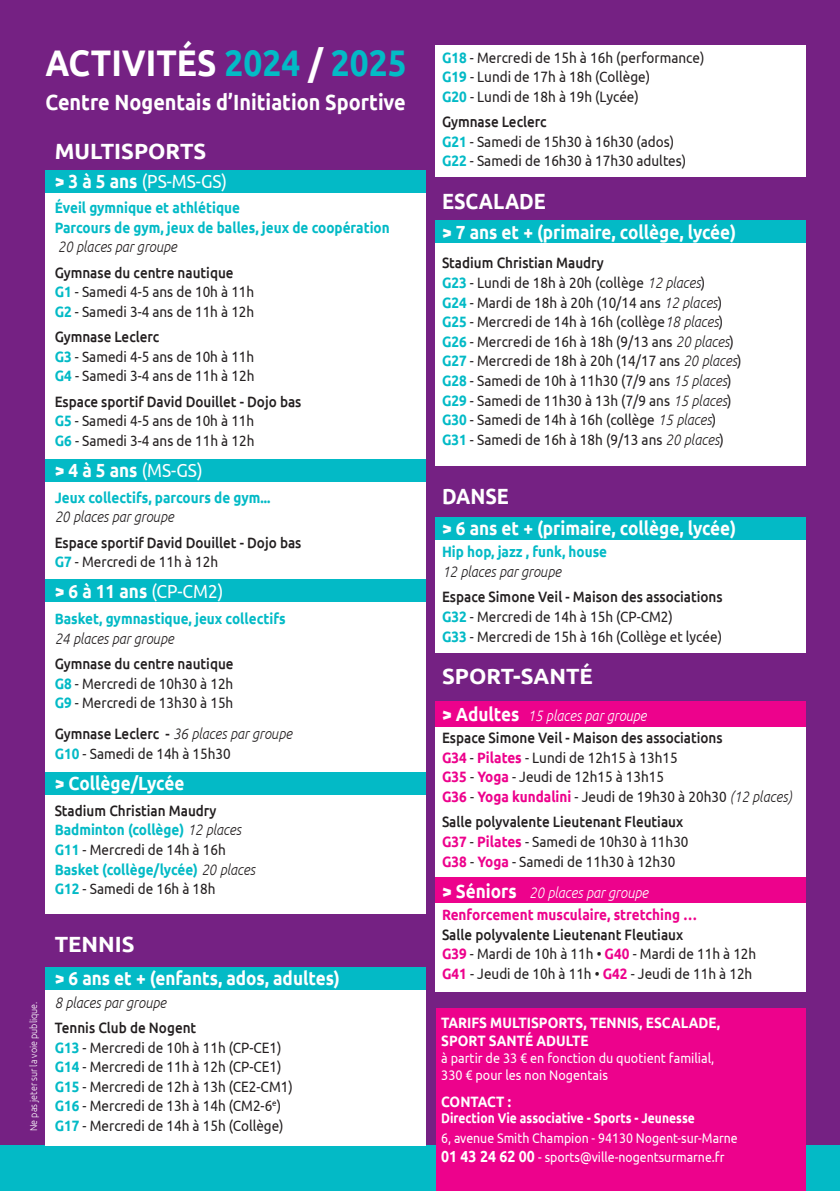
<style>
.page{position:relative;width:840px;height:1191px;background:#fff}
.page>*{position:absolute;margin:0;border:0;box-sizing:border-box;transform-origin:0 0}
.t1{font:700 37px "Ubuntu";color:#fff;scale:.9 1}
.t2{font:700 22px/48.4px "Ubuntu";color:#fff;scale:.9 1}
.t3{font:700 22px "Ubuntu";color:#fff}
.t4{font:700 19px "Ubuntu";color:#fff;scale:.9 1}
.t5{font:19px "Ubuntu";color:#fff;scale:.9 1}
.t6{font:15px/19.6px "Ubuntu";color:#231f20;scale:.9 1}
.t7{font:700 15px/19.6px "Ubuntu";color:#03bac6;scale:.9 1}
.t8{font:500 15px/19.6px "Ubuntu";color:#231f20;scale:.9 1}
.t9{font:italic 300 15px "Ubuntu";color:#231f20;scale:.9 1}
.t10{font:700 15px/22.4px "Ubuntu";color:#ed028c;scale:.9 1}
.t11{font:700 15px/18px "Ubuntu";color:#fff;scale:.9 1}
.t12{font:14px/19.2px "Ubuntu";color:#fff;scale:.88 1}
.t13{font:14px/16.8px "Ubuntu";color:#fff;scale:.9 1}
.t14{font:700 14px "Ubuntu";color:#fff;scale:.86 1}
.t15{font:300 10px "Ubuntu";color:#fff;scale:.9 1}
.s1{color:#03bac6}
.s2{font-weight:700}
.s3{font-weight:500}
.s4{font-weight:700;color:#03bac6}
.s5{font-weight:400}
.s6{font-weight:300;font-style:italic}
.s7{font-weight:500;color:#231f20}
.s8{font-weight:300;font-style:italic;color:#231f20}
.s9{font-weight:400;color:#231f20}
.s10{font-weight:700;font-size:19px;color:#fff}
.s11{font-weight:300;font-style:italic;color:#fff}
.s12{font-weight:700;color:#ed028c}
.s13{font-size:19px;color:#fff}
.s14{font-weight:700;font-size:16px}
</style>
<div class="page">
<div style="left:0;top:0;width:839px;height:1191px;background:#752183"></div>
<div style="left:0;top:1145px;width:839px;height:46px;background:#03bac6"></div>
<div style="left:45px;top:177px;width:380px;height:736px;background:#fff"></div>
<div style="left:45px;top:978px;width:380px;height:167px;background:#fff"></div>
<div style="left:435px;top:45px;width:370px;height:132px;background:#fff"></div>
<div style="left:435px;top:224px;width:370px;height:241px;background:#fff"></div>
<div style="left:435px;top:517px;width:370px;height:136px;background:#fff"></div>
<div style="left:435px;top:710px;width:370px;height:282px;background:#fff"></div>
<div style="left:45px;top:170px;width:380px;height:22px;background:#03bac6"></div>
<div style="left:45px;top:459px;width:380px;height:22px;background:#03bac6"></div>
<div style="left:45px;top:579px;width:380px;height:23px;background:#03bac6"></div>
<div style="left:45px;top:772px;width:380px;height:23px;background:#03bac6"></div>
<div style="left:45px;top:967px;width:380px;height:23px;background:#03bac6"></div>
<div style="left:435px;top:220px;width:370px;height:23px;background:#03bac6"></div>
<div style="left:435px;top:517px;width:370px;height:23px;background:#03bac6"></div>
<div style="left:435px;top:701px;width:370px;height:25px;background:#ed028c"></div>
<div style="left:435px;top:877px;width:370px;height:26px;background:#ed028c"></div>
<div style="left:435px;top:1008px;width:370px;height:183px;background:#ed028c"></div>
<h1 class="t1" style="left:45px;top:40px;width:402px">ACTIVITÉS <span class="s1">2024</span> / <span class="s1">2025</span></h1>
<h2 class="t2" style="left:55px;top:78px;width:391px;text-indent:-9px">Centre Nogentais d’Initiation Sportive<br>MULTISPORTS</h2>
<p class="t5" style="left:55px;top:169px;width:193px"><span class="s2">&gt; 3 à 5 ans</span> (PS-MS-GS)</p>
<p class="t7" style="left:55px;top:198px;width:373px">Éveil gymnique et athlétique<br>Parcours de gym, jeux de balles, jeux de coopération</p>
<p class="t9" style="left:58px;top:238px;width:134px">20 places par groupe</p>
<p class="t6" style="left:55px;top:262px;width:223px"><span class="s3">Gymnase du centre nautique<br></span><span class="s4">G1</span> - Samedi 4-5 ans de 10h à 11h<br><span class="s4">G2</span> - Samedi 3-4 ans de 11h à 12h</p>
<p class="t6" style="left:55px;top:326px;width:223px"><span class="s3">Gymnase Leclerc<br></span><span class="s4">G3</span> - Samedi 4-5 ans de 10h à 11h<br><span class="s4">G4</span> - Samedi 3-4 ans de 11h à 12h</p>
<p class="t6" style="left:55px;top:391px;width:275px"><span class="s3">Espace sportif David Douillet - Dojo bas<br></span><span class="s4">G5</span> - Samedi 4-5 ans de 10h à 11h<br><span class="s4">G6</span> - Samedi 3-4 ans de 11h à 12h</p>
<p class="t4" style="left:55px;top:458px;width:166px">&gt; 4 à 5 ans <span class="s5">(MS-GS)</span></p>
<p class="t7" style="left:55px;top:487px;width:241px">Jeux collectifs, parcours de gym...</p>
<p class="t9" style="left:55px;top:508px;width:134px">20 places par groupe</p>
<p class="t8" style="left:55px;top:532px;width:275px">Espace sportif David Douillet - Dojo bas<br><span class="s4">G7</span> <span class="s5">- Mercredi de 11h à 12h</span></p>
<p class="t4" style="left:55px;top:580px;width:189px">&gt; 6 à 11 ans <span class="s5">(CP-CM2)</span></p>
<p class="t7" style="left:55px;top:609px;width:258px">Basket, gymnastique, jeux collectifs</p>
<p class="t9" style="left:55px;top:629px;width:134px">24 places par groupe</p>
<p class="t6" style="left:55px;top:653px;width:200px;text-align:justify"><span class="s3">Gymnase du centre nautique </span><span class="s4">G8</span> - Mercredi de 10h30 à 12h <span class="s4">G9</span> - Mercredi de 13h30 à 15h</p>
<p class="t6" style="left:55px;top:723px;width:265px"><span class="s3">Gymnase Leclerc -</span> <span class="s6">36 places par groupe<br></span><span class="s4">G10</span> - Samedi de 14h à 15h30</p>
<p class="t4" style="left:55px;top:771px;width:145px">&gt; Collège/Lycée</p>
<p class="t7" style="left:55px;top:800px;width:224px"><span class="s7">Stadium Christian Maudry<br></span>Badminton (collège) <span class="s8">12 places<br></span>G11 <span class="s9">- Mercredi de 14h à 16h<br></span>Basket (collège/lycée) <span class="s8">20 places<br></span>G12 <span class="s9">- Samedi de 16h à 18h</span></p>
<p class="t15" style="left:27px;top:1131px;width:145px;rotate:-90deg">Ne pas jeter sur la voie publique.</p>
<h2 class="t3" style="left:55px;top:931px;width:81px">TENNIS</h2>
<p class="t4" style="left:55px;top:967px;width:318px">&gt; 6 ans et + (enfants, ados, adultes)</p>
<p class="t9" style="left:55px;top:993px;width:125px">8 places par groupe</p>
<p class="t6" style="left:55px;top:1017px;width:266px"><span class="s3">Tennis Club de Nogent<br></span><span class="s4">G13</span> - Mercredi de 10h à 11h (CP-CE1)<br><span class="s4">G14</span> - Mercredi de 11h à 12h (CP-CE1)<br><span class="s4">G15</span> - Mercredi de 12h à 13h (CE2-CM1)<br><span class="s4">G16</span> - Mercredi de 13h à 14h (CM2-6<sup>e</sup>)<br><span class="s4">G17</span> - Mercredi de 14h à 15h (Collège)</p>
<p class="t6" style="left:442px;top:47px;width:293px"><span class="s4">G18</span> - Mercredi de 15h à 16h (performance)<br><span class="s4">G19</span> - Lundi de 17h à 18h (Collège)<br><span class="s4">G20</span> - Lundi de 18h à 19h (Lycée)</p>
<p class="t6" style="left:442px;top:111px;width:273px"><span class="s3">Gymnase Leclerc<br></span><span class="s4">G21</span> - Samedi de 15h30 à 16h30 (ados)<br><span class="s4">G22</span> - Samedi de 16h30 à 17h30 adultes)</p>
<h2 class="t2" style="left:442px;top:176px;width:117px">ESCALADE</h2>
<p class="t4" style="left:442px;top:221px;width:328px">&gt; 7 ans et + (primaire, collège, lycée)</p>
<p class="t6" style="left:442px;top:253px;width:334px"><span class="s3">Stadium Christian Maudry<br></span><span class="s4">G23</span> - Lundi de 18h à 20h (collège <span class="s6">12 places</span>)<br><span class="s4">G24</span> - Mardi de 18h à 20h (10/14 ans <span class="s6">12 places</span>)<br><span class="s4">G25</span> - Mercredi de 14h à 16h (collège<span class="s6">18 places</span>)<br><span class="s4">G26</span> - Mercredi de 16h à 18h (9/13 ans <span class="s6">20 places</span>)<br><span class="s4">G27</span> - Mercredi de 18h à 20h (14/17 ans <span class="s6">20 places</span>)<br><span class="s4">G28</span> - Samedi de 10h à 11h30 (7/9 ans <span class="s6">15 places</span>)<br><span class="s4">G29</span> - Samedi de 11h30 à 13h (7/9 ans <span class="s6">15 places</span>)<br><span class="s4">G30</span> - Samedi de 14h à 16h (collège <span class="s6">15 places</span>)<br><span class="s4">G31</span> - Samedi de 16h à 18h (9/13 ans <span class="s6">20 places</span>)</p>
<h2 class="t2" style="left:442px;top:472px;width:76px">DANSE</h2>
<p class="t4" style="left:442px;top:517px;width:328px">&gt; 6 ans et + (primaire, collège, lycée)</p>
<p class="t7" style="left:442px;top:542px;width:185px">Hip hop, jazz , funk, house</p>
<p class="t9" style="left:442px;top:563px;width:134px">12 places par groupe</p>
<p class="t6" style="left:442px;top:587px;width:313px"><span class="s3">Espace Simone Veil - Maison des associations<br></span><span class="s4">G32</span> - Mercredi de 14h à 15h (CP-CM2)<br><span class="s4">G33</span> - Mercredi de 15h à 16h (Collège et lycée)</p>
<h2 class="t3" style="left:442px;top:663px;width:152px">SPORT-SANTÉ</h2>
<p class="t8" style="left:442px;top:703px;width:313px;line-height:22.4px"><span class="s10">&gt; Adultes</span> <span class="s11">15 places par groupe<br></span>Espace Simone Veil - Maison des associations</p>
<p class="t6" style="left:442px;top:747px;width:390px"><span class="s12">G34</span> - <span class="s12">Pilates</span> - Lundi de 12h15 à 13h15<br><span class="s12">G35</span> - <span class="s12">Yoga</span> - Jeudi de 12h15 à 13h15<br><span class="s12">G36</span> - <span class="s12">Yoga kundalini</span> - Jeudi de 19h30 à 20h30 <span class="s6">(12 places)</span></p>
<p class="t6" style="left:442px;top:811px;width:275px"><span class="s3">Salle polyvalente Lieutenant Fleutiaux<br></span><span class="s12">G37</span> - <span class="s12">Pilates</span> - Samedi de 10h30 à 11h30<br><span class="s12">G38</span> - <span class="s12">Yoga</span> - Samedi de 11h30 à 12h30</p>
<p class="t10" style="left:442px;top:880px;width:284px"><span class="s13">&gt; Séniors</span> <span class="s11">20 places par groupe<br></span>Renforcement musculaire, stretching …</p>
<p class="t6" style="left:442px;top:924px;width:350px"><span class="s3">Salle polyvalente Lieutenant Fleutiaux<br></span><span class="s12">G39</span> - Mardi de 10h à 11h • <span class="s12">G40</span> - Mardi de 11h à 12h<br><span class="s12">G41</span> - Jeudi de 10h à 11h • <span class="s12">G42</span> - Jeudi de 11h à 12h</p>
<p class="t11" style="left:441px;top:1014px;width:311px">TARIFS MULTISPORTS, TENNIS, ESCALADE,<br>SPORT SANTÉ ADULTE</p>
<p class="t13" style="left:441px;top:1049px;width:304px">à partir de 33 € en fonction du quotient familial,<br>330 € pour les non Nogentais</p>
<p class="t11" style="left:441px;top:1092px;width:79px">CONTACT :</p>
<p class="t14" style="left:441px;top:1110px;width:296px">Direction Vie associative - Sports - Jeunesse</p>
<p class="t12" style="left:441px;top:1127px;width:338px">6, avenue Smith Champion - 94130 Nogent-sur-Marne<br><span class="s14">01 43 24 62 00</span> - sports@ville-nogentsurmarne.fr</p>
</div>
